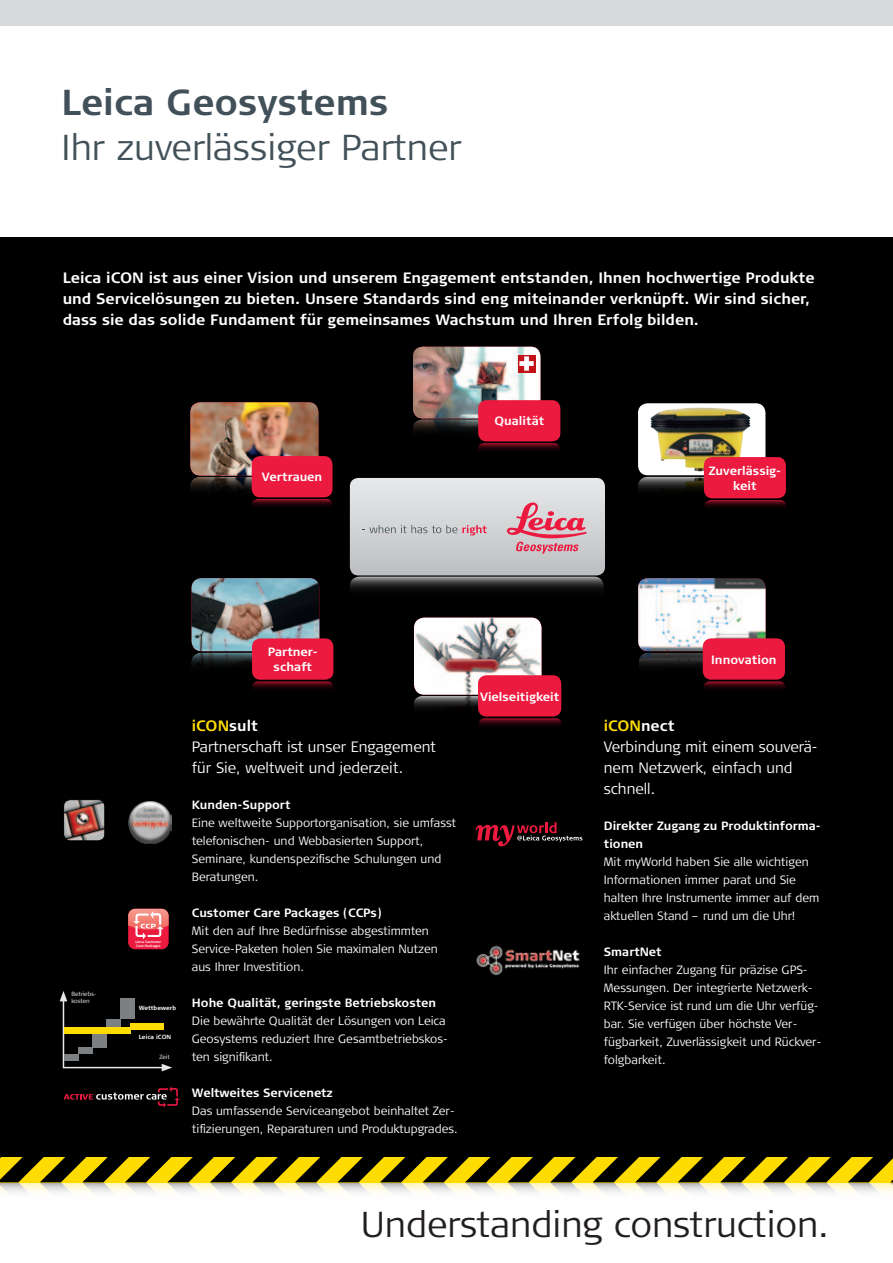
<style>
.page{position:relative;width:893px;height:1263px;background:#fff}
.page>*{position:absolute;margin:0;border:0;box-sizing:border-box;transform-origin:0 0}
.t1{font:300 36px "Signa Column";color:#231f20}
.t2{font:300 36px "Signa Column";color:#425159}
.t3{font:700 36px "Signa Column";color:#425159}
.t4{font:700 15px/21px "Signa Column";color:#fff}
.t5{font:300 15px/21px "Signa Column";color:#fff}
.t6{font:300 12px/18px "Signa Column";color:#fff}
.t7{font:700 12px/15px "Signa Column";color:#fff;text-align:center}
.t8{font:700 6px "Signa Column";color:#fff}
.t9{font:300 6px/7.5px "Signa Column";color:#fff}
.t10{font:700 3.3px/3.8px "Signa Column";color:#fff}
.s1{font-weight:700;color:#ffdc01}
.s2{font-weight:700}
</style>
<div class="page">
<div style="left:0;top:237px;width:893px;height:931px;background:#000"></div>
<svg style="left:0;top:1157px;width:893px;height:35px"></svg>
<img style="left:476px;top:945px;width:104px;height:31px">
<div style="left:0;top:0;width:893px;height:26px;background:#d8d9db"></div>
<img style="left:191px;top:653px;width:67px;height:27px">
<img style="left:192px;top:578px;width:127px;height:73px">
<svg style="left:252px;top:681px;width:81px;height:17px"></svg>
<div style="left:252px;top:638px;width:81px;height:42px;background:#ed1a40;border-radius:9px"></div>
<img style="left:639px;top:653px;width:70px;height:27px">
<img style="left:638px;top:578px;width:127px;height:73px">
<svg style="left:703px;top:681px;width:82px;height:17px"></svg>
<div style="left:703px;top:638px;width:82px;height:42px;background:#ed1a40;border-radius:9px"></div>
<svg style="left:638px;top:477px;width:127px;height:29px"></svg>
<img style="left:659px;top:478px;width:83px;height:28px">
<div style="left:638px;top:403px;width:127px;height:72px;background:#fff;border-radius:10px"></div>
<img style="left:650px;top:407px;width:100px;height:64px">
<svg style="left:705px;top:500px;width:81px;height:17px"></svg>
<div style="left:704px;top:457px;width:82px;height:41px;background:#ed1a40;border-radius:9px"></div>
<svg style="left:60px;top:991px;width:112px;height:80px"></svg>
<div style="left:64px;top:1054px;width:14px;height:7px;background:#7d8082"></div>
<div style="left:79px;top:1047px;width:14px;height:7px;background:#7d8082"></div>
<div style="left:93px;top:1034px;width:14px;height:13px;background:#7d8082"></div>
<div style="left:107px;top:1019px;width:14px;height:10px;background:#7d8082"></div>
<div style="left:121px;top:998px;width:14px;height:21px;background:#7d8082"></div>
<div style="left:64px;top:1027px;width:67px;height:7px;background:#ffdc01"></div>
<div style="left:131px;top:1023px;width:33px;height:7px;background:#ffdc01"></div>
<img style="left:128px;top:801px;width:43px;height:42px">
<img style="left:65px;top:801px;width:38px;height:38px">
<div style="left:63px;top:799px;width:42px;height:42px;border:1px solid #000;border-radius:7px"></div>
<svg style="left:476px;top:822px;width:106px;height:24px"></svg>
<div style="left:128px;top:909px;width:41px;height:40px;background:#ed1a40;border-radius:7px"></div>
<svg style="left:128px;top:909px;width:41px;height:30px"></svg>
<svg style="left:64px;top:1086px;width:116px;height:21px"></svg>
<svg style="left:350px;top:478px;width:255px;height:97px;background:#d3c9cd"></svg>
<img style="left:190px;top:402px;width:128px;height:101px">
<svg style="left:350px;top:577px;width:254px;height:30px"></svg>
<img style="left:190px;top:402px;width:128px;height:74px;border-radius:10px">
<svg style="left:252px;top:499px;width:80px;height:17px"></svg>
<div style="left:252px;top:456px;width:80px;height:41px;background:#ed1a40;border-radius:9px"></div>
<img style="left:413px;top:420px;width:127px;height:27px">
<img style="left:413px;top:347px;width:127px;height:71px">
<svg style="left:478px;top:443px;width:82px;height:17px"></svg>
<div style="left:478px;top:400px;width:82px;height:41px;background:#ed1a40;border-radius:9px"></div>
<img style="left:414px;top:696px;width:105px;height:26px">
<img style="left:414px;top:618px;width:127px;height:77px">
<svg style="left:479px;top:718px;width:83px;height:17px"></svg>
<div style="left:478px;top:675px;width:83px;height:41px;background:#ed1a40;border-radius:9px"></div>
<div style="left:518px;top:355px;width:17px;height:17px;background:#c4121a"></div>
<svg style="left:519px;top:356px;width:15px;height:15px"></svg>
<h1 class="t3" style="left:62px;top:81px;width:328px">Leica Geosystems</h1>
<h1 class="t2" style="left:62px;top:127px;width:402px">Ihr zuverlässiger Partner</h1>
<p class="t4" style="left:63px;top:267px;width:753px">Leica iCON ist aus einer Vision und unserem Engagement entstanden, Ihnen hochwertige Produkte und Servicelösungen zu bieten. Unsere Standards sind eng miteinander verknüpft. Wir sind sicher, dass sie das solide Fundament für gemeinsames Wachstum und Ihren Erfolg bilden.</p>
<p class="t7" style="left:262px;top:470px;width:62px">Vertrauen</p>
<p class="t7" style="left:494px;top:414px;width:51px">Qualität</p>
<p class="t7" style="left:709px;top:463px;width:74px">Zuverlässig&shy;keit</p>
<p class="t7" style="left:268px;top:644px;width:51px">Partner&shy;schaft</p>
<p class="t7" style="left:711px;top:652px;width:67px">Innovation</p>
<p class="t9" style="left:71px;top:990px;width:27px">Betriebs&shy;kosten</p>
<p class="t10" style="left:135px;top:940px;width:27px">Leica Customer<br>Care Packages</p>
<p class="t8" style="left:139px;top:1004px;width:39px">Wettbewerb</p>
<p class="t8" style="left:139px;top:1033px;width:34px">Leica iCON</p>
<p class="t9" style="left:159px;top:1054px;width:12px">Zeit</p>
<p class="t5" style="left:192px;top:716px;width:246px"><span class="s1">iCON</span><span class="s2">sult<br></span>Partnerschaft ist unser Engagement für Sie, weltweit und jederzeit.</p>
<p class="t7" style="left:192px;top:798px;width:100px">Kunden-Support</p>
<p class="t6" style="left:192px;top:814px;width:266px">Eine weltweite Supportorganisation, sie umfasst telefonischen- und Webbasierten Support, Seminare, kundenspezifische Schulungen und Beratungen.</p>
<p class="t7" style="left:192px;top:906px;width:191px">Customer Care Packages (CCPs)</p>
<p class="t6" style="left:192px;top:922px;width:247px">Mit den auf Ihre Bedürfnisse abgestimmten<br>Service-Paketen holen Sie maximalen Nutzen aus Ihrer Investition.</p>
<p class="t7" style="left:192px;top:996px;width:246px">Hohe Qualität, geringste Betriebskosten</p>
<p class="t6" style="left:192px;top:1012px;width:258px">Die bewährte Qualität der Lösungen von Leica<br>Geosystems reduziert Ihre Gesamtbetriebskos&shy;ten signifikant.</p>
<p class="t7" style="left:192px;top:1086px;width:142px">Weltweites Servicenetz</p>
<p class="t6" style="left:192px;top:1102px;width:267px">Das umfassende Serviceangebot beinhaltet Zer&shy;tifizierungen, Reparaturen und Produktupgrades.</p>
<p class="t7" style="left:480px;top:689px;width:81px">Vielseitigkeit</p>
<p class="t5" style="left:604px;top:716px;width:216px"><span class="s1">iCON</span><span class="s2">nect<br></span>Verbindung mit einem souverä&shy;nem Netzwerk, einfach und schnell.</p>
<p class="t7" style="left:604px;top:817px;width:218px;line-height:18px;text-align:left">Direkter Zugang zu Produktinforma&shy;tionen</p>
<p class="t6" style="left:604px;top:853px;width:217px">Mit myWorld haben Sie alle wichtigen Informationen immer parat und Sie halten Ihre Instrumente immer auf dem aktuellen Stand – rund um die Uhr!</p>
<p class="t7" style="left:604px;top:945px;width:59px">SmartNet</p>
<p class="t6" style="left:604px;top:961px;width:219px">Ihr einfacher Zugang für präzise GPS-Messungen. Der integrierte Netzwerk-RTK-Service ist rund um die Uhr verfüg&shy;bar. Sie verfügen über höchste Ver&shy;fügbarkeit, Zuverlässigkeit und Rückver&shy;folgbarkeit.</p>
<h1 class="t1" style="left:361px;top:1203px;width:470px">Understanding construction.</h1>
</div>
